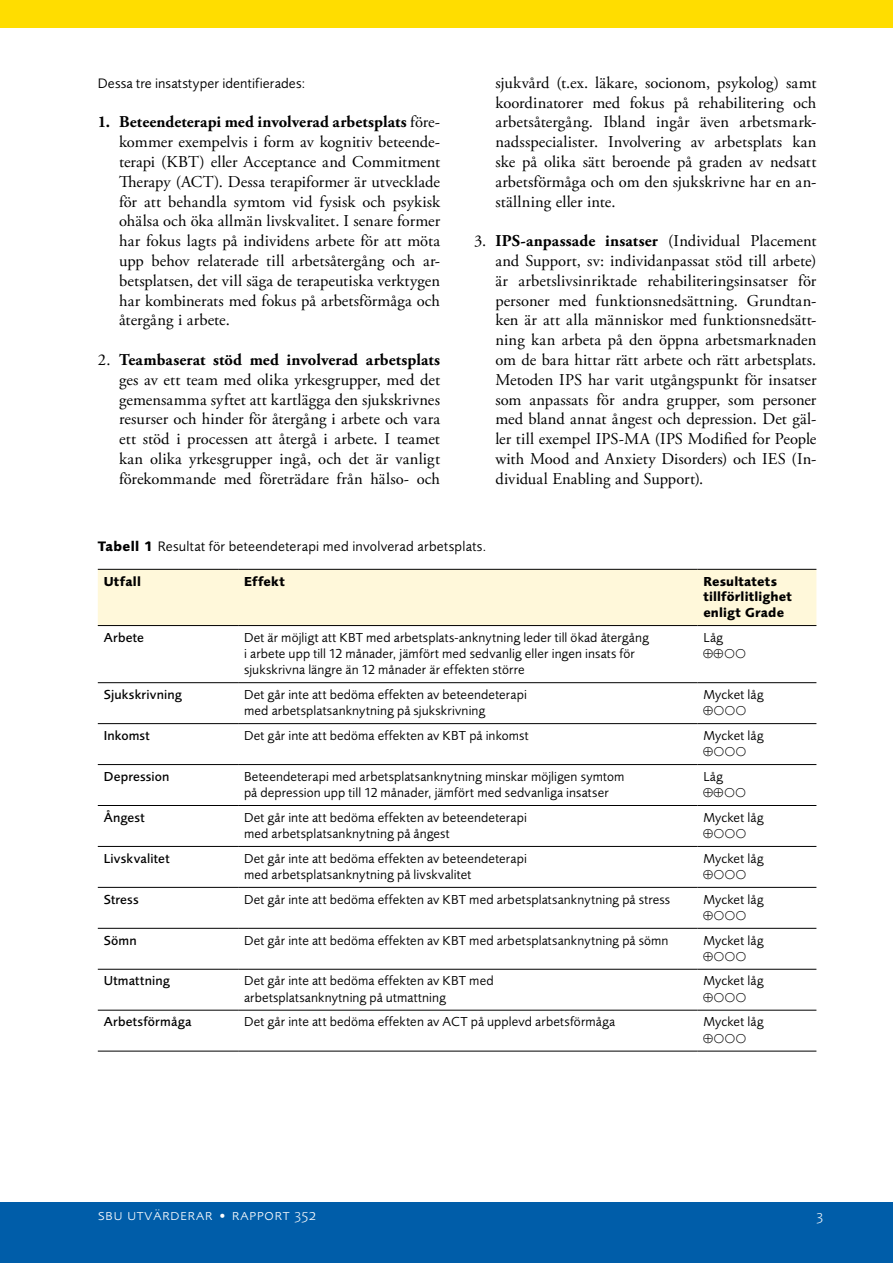
<style>
.page{position:relative;width:893px;height:1263px;background:#fff}
.page>*{position:absolute;margin:0;border:0;box-sizing:border-box;transform-origin:0 0}
.t1{font:16.5px/19.8px "Adobe Garamond Pro";letter-spacing:.005em;color:#000;text-align:justify}
.t2{font:300 15.45px "Foundry Sans Expert";letter-spacing:.03em;color:#fff}
.Faktaruta_text{font:14.25px "Foundry Sans";letter-spacing:.015em;color:#000}
.Tabelltext{font:13.5px/16.2px "Foundry Sans";letter-spacing:.01em;color:#000}
.Tabelltext-2{font:500 13.5px "Foundry Sans";letter-spacing:.015em;color:#000}
.Kolumnrubriker{font:700 13.5px/15.8px "Foundry Sans";letter-spacing:.015em;color:#000}
.s1{font-weight:700}
</style>
<div class="page">
<div style="left:0;top:0;width:893px;height:28px;background:#fd0"></div>
<div style="left:0;top:1202px;width:893px;height:61px;background:#005da9"></div>
<div style="left:98px;top:570px;width:718px;height:55px;background:#fff8da"></div>
<hr style="left:98px;top:682px;width:140px;height:1px;background:#000">
<hr style="left:238px;top:682px;width:459px;height:1px;background:#000">
<hr style="left:697px;top:682px;width:119px;height:1px;background:#000">
<hr style="left:98px;top:723px;width:140px;height:1px;background:#000">
<hr style="left:238px;top:723px;width:459px;height:1px;background:#000">
<hr style="left:697px;top:723px;width:119px;height:1px;background:#000">
<hr style="left:98px;top:764px;width:140px;height:1px;background:#000">
<hr style="left:238px;top:764px;width:459px;height:1px;background:#000">
<hr style="left:697px;top:764px;width:119px;height:1px;background:#000">
<hr style="left:98px;top:805px;width:140px;height:1px;background:#000">
<hr style="left:238px;top:805px;width:459px;height:1px;background:#000">
<hr style="left:697px;top:805px;width:119px;height:1px;background:#000">
<hr style="left:98px;top:846px;width:140px;height:1px;background:#000">
<hr style="left:238px;top:846px;width:459px;height:1px;background:#000">
<hr style="left:697px;top:846px;width:119px;height:1px;background:#000">
<hr style="left:98px;top:887px;width:140px;height:1px;background:#000">
<hr style="left:238px;top:887px;width:459px;height:1px;background:#000">
<hr style="left:697px;top:887px;width:119px;height:1px;background:#000">
<hr style="left:98px;top:928px;width:140px;height:1px;background:#000">
<hr style="left:238px;top:928px;width:459px;height:1px;background:#000">
<hr style="left:697px;top:928px;width:119px;height:1px;background:#000">
<hr style="left:98px;top:969px;width:140px;height:1px;background:#000">
<hr style="left:238px;top:969px;width:459px;height:1px;background:#000">
<hr style="left:697px;top:969px;width:119px;height:1px;background:#000">
<hr style="left:98px;top:1010px;width:140px;height:1px;background:#000">
<hr style="left:238px;top:1010px;width:459px;height:1px;background:#000">
<hr style="left:697px;top:1010px;width:119px;height:1px;background:#000">
<hr style="left:98px;top:1051px;width:140px;height:1px;background:#000">
<hr style="left:238px;top:1051px;width:459px;height:1px;background:#000">
<hr style="left:697px;top:1051px;width:119px;height:1px;background:#000">
<hr style="left:98px;top:569px;width:140px;height:1px;background:#000">
<hr style="left:238px;top:569px;width:459px;height:1px;background:#000">
<hr style="left:697px;top:569px;width:119px;height:1px;background:#000">
<hr style="left:98px;top:625px;width:140px;height:1px;background:#000">
<hr style="left:238px;top:625px;width:459px;height:1px;background:#000">
<hr style="left:697px;top:625px;width:119px;height:1px;background:#000">
<p class="Faktaruta_text" style="left:98px;top:75px;width:209px">Dessa tre insatstyper identifierades:</p>
<p class="t1" style="left:119px;top:113px;width:323px;text-indent:-21px"><span class="s1">1. Beteendeterapi med involverad arbetsplats</span> före&shy;kommer exempelvis i form av kognitiv beteende&shy;terapi (KBT) eller Acceptance and Commitment Therapy (ACT). Dessa terapiformer är utvecklade för att behandla symtom vid fysisk och psykisk ohälsa och öka allmän livskvalitet. I senare former har fokus lagts på individens arbete för att möta upp behov relaterade till arbetsåtergång och ar&shy;betsplatsen, det vill säga de terapeutiska verktygen har kombinerats med fokus på arbetsförmåga och återgång i arbete.</p>
<p class="t1" style="left:119px;top:350px;width:323px;text-indent:-21px">2. <span class="s1">Teambaserat stöd med involverad arbetsplats </span>ges av ett team med olika yrkesgrupper, med det gemensamma syftet att kartlägga den sjukskrivnes resurser och hinder för återgång i arbete och vara ett stöd i processen att återgå i arbete. I teamet kan olika yrkesgrupper ingå, och det är vanligt förekommande med företrädare från hälso- och</p>
<p class="t1" style="left:495px;top:73px;width:323px">sjukvård (t.ex. läkare, socionom, psykolog) samt koordinatorer med fokus på rehabilitering och arbetsåtergång. Ibland ingår även arbetsmark&shy;nadsspecialister. Involvering av arbetsplats kan ske på olika sätt beroende på graden av nedsatt arbetsförmåga och om den sjukskrivne har en an&shy;ställning eller inte.</p>
<p class="t1" style="left:495px;top:232px;width:323px;text-indent:-21px">3. <span class="s1">IPS-anpassade insatser</span> (Individual Placement and Support, sv: individanpassat stöd till arbete) är arbetslivsinriktade rehabiliteringsinsatser för personer med funktionsnedsättning. Grundtan&shy;ken är att alla människor med funktionsnedsätt&shy;ning kan arbeta på den öppna arbetsmarknaden om de bara hittar rätt arbete och rätt arbetsplats.<br>Metoden IPS har varit utgångspunkt för insatser som anpassats för andra grupper, som personer med bland annat ångest och depression. Det gäl&shy;ler till exempel IPS-MA (IPS Modified for People with Mood and Anxiety Disorders) och IES (In&shy;dividual Enabling and Support).</p>
<p class="Faktaruta_text" style="left:98px;top:538px;width:390px"><span class="s1">Tabell 1</span> Resultat för beteendeterapi med involverad arbetsplats.</p>
<p class="Kolumnrubriker" style="left:104px;top:573px;width:39px">Utfall</p>
<p class="Kolumnrubriker" style="left:244px;top:573px;width:42px">Effekt</p>
<p class="Kolumnrubriker" style="left:703px;top:573px;width:90px">Resultatets tillförlitlighet enligt Grade</p>
<p class="Tabelltext-2" style="left:104px;top:630px;width:42px">Arbete</p>
<p class="Tabelltext" style="left:244px;top:629px;width:406px">Det är möjligt att KBT med arbetsplats-anknytning leder till ökad återgång i arbete upp till 12 månader, jämfört med sedvanlig eller ingen insats för sjukskrivna längre än 12 månader är effekten större</p>
<p class="Tabelltext" style="left:703px;top:629px;width:21px">Låg</p>
<p class="Tabelltext-2" style="left:104px;top:687px;width:80px">Sjukskrivning</p>
<p class="Tabelltext" style="left:244px;top:687px;width:284px">Det går inte att bedöma effekten av beteendeterapi med arbetsplatsanknytning på sjukskrivning</p>
<p class="Tabelltext" style="left:703px;top:687px;width:62px">Mycket låg</p>
<p class="Tabelltext-2" style="left:104px;top:728px;width:48px">Inkomst</p>
<p class="Tabelltext" style="left:244px;top:727px;width:286px">Det går inte att bedöma effekten av KBT på inkomst</p>
<p class="Tabelltext" style="left:703px;top:727px;width:62px">Mycket låg</p>
<p class="Tabelltext-2" style="left:104px;top:769px;width:67px">Depression</p>
<p class="Tabelltext" style="left:244px;top:768px;width:382px">Beteendeterapi med arbetsplatsanknytning minskar möjligen symtom på depression upp till 12 månader, jämfört med sedvanliga insatser</p>
<p class="Tabelltext" style="left:703px;top:768px;width:21px">Låg</p>
<p class="Tabelltext-2" style="left:104px;top:810px;width:43px">Ångest</p>
<p class="Tabelltext" style="left:244px;top:809px;width:284px">Det går inte att bedöma effekten av beteendeterapi med arbetsplatsanknytning på ångest</p>
<p class="Tabelltext" style="left:703px;top:809px;width:62px">Mycket låg</p>
<p class="Tabelltext-2" style="left:104px;top:851px;width:67px">Livskvalitet</p>
<p class="Tabelltext" style="left:244px;top:850px;width:284px">Det går inte att bedöma effekten av beteendeterapi med arbetsplatsanknytning på livskvalitet</p>
<p class="Tabelltext" style="left:703px;top:850px;width:62px">Mycket låg</p>
<p class="Tabelltext-2" style="left:104px;top:891px;width:36px">Stress</p>
<p class="Tabelltext" style="left:244px;top:891px;width:428px">Det går inte att bedöma effekten av KBT med arbetsplatsanknytning på stress</p>
<p class="Tabelltext" style="left:703px;top:891px;width:62px">Mycket låg</p>
<p class="Tabelltext-2" style="left:104px;top:932px;width:34px">Sömn</p>
<p class="Tabelltext" style="left:244px;top:932px;width:426px">Det går inte att bedöma effekten av KBT med arbetsplatsanknytning på sömn</p>
<p class="Tabelltext" style="left:703px;top:932px;width:62px">Mycket låg</p>
<p class="Tabelltext-2" style="left:104px;top:973px;width:68px">Utmattning</p>
<p class="Tabelltext" style="left:244px;top:973px;width:251px">Det går inte att bedöma effekten av KBT med arbetsplatsanknytning på utmattning</p>
<p class="Tabelltext" style="left:703px;top:973px;width:62px">Mycket låg</p>
<p class="Tabelltext-2" style="left:104px;top:1014px;width:89px">Arbetsförmåga</p>
<p class="Tabelltext" style="left:244px;top:1014px;width:373px">Det går inte att bedöma effekten av ACT på upplevd arbetsförmåga</p>
<p class="Tabelltext" style="left:703px;top:1014px;width:62px">Mycket låg</p>
<p class="t2" style="left:98px;top:1206px;width:220px">sbu utvärderar • rapport 352</p>
<p class="t2" style="left:816px;top:1206px;width:8px">3</p>
</div>
